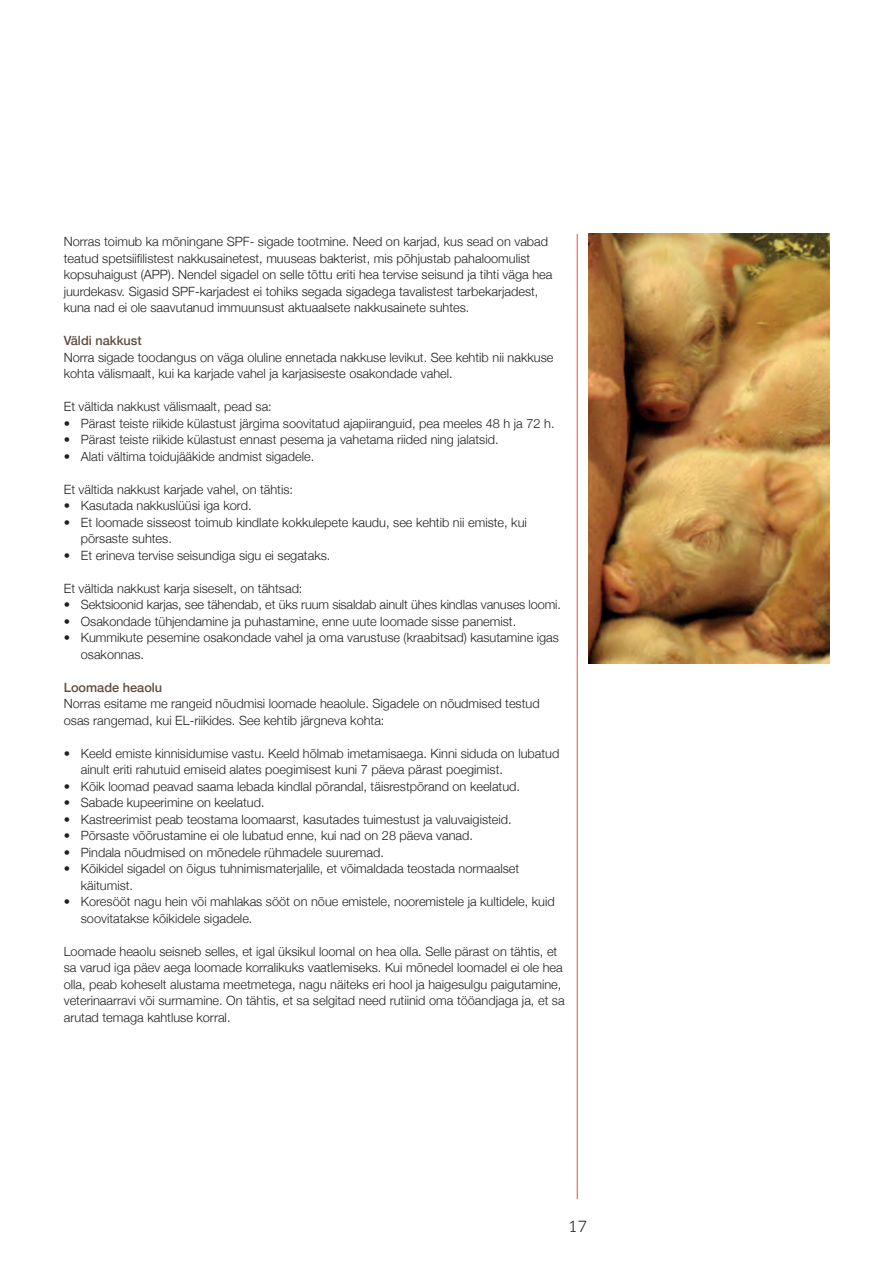
<style>
.page{position:relative;width:893px;height:1263px;background:#fff}
.page>*{position:absolute;margin:0;border:0;box-sizing:border-box;transform-origin:0 0}
.t1{font:15px "Clan";color:#231f20}
.t2{font:300 12.75px/16.5px "Helvetica Neue";color:#231f20}
.t3{font:500 12.75px "Helvetica Neue";color:#5f4d3f}
</style>
<div class="page">
<img style="left:588px;top:234px;width:241px;height:429px">
<hr style="left:577px;top:234px;width:1px;height:965px;background:#ef4d35">
<p class="t2" style="left:64px;top:232px;width:490px">Norras toimub ka mõningane SPF- sigade tootmine. Need on karjad, kus sead on vabad teatud spetsiifilistest nakkusainetest, muuseas bakterist, mis põhjustab pahaloomulist kopsuhaigust (APP). Nendel sigadel on selle tõttu eriti hea tervise seisund ja tihti väga hea juurdekasv. Sigasid SPF-karjadest ei tohiks segada sigadega tavalistest tarbekarjadest, kuna nad ei ole saavutanud immuunsust aktuaalsete nakkusainete suhtes.</p>
<p class="t3" style="left:64px;top:330px;width:79px">Väldi nakkust</p>
<p class="t2" style="left:64px;top:348px;width:491px">Norra sigade toodangus on väga oluline ennetada nakkuse levikut. See kehtib nii nakkuse kohta välismaalt, kui ka karjade vahel ja karjasiseste osakondade vahel.</p>
<p class="t2" style="left:64px;top:397px;width:210px">Et vältida nakkust välismaalt, pead sa:</p>
<p class="t2" style="left:64px;top:414px;width:492px">• Pärast teiste riikide külastust järgima soovitatud ajapiiranguid, pea meeles 48 h ja 72 h.</p>
<p class="t2" style="left:64px;top:430px;width:436px">• Pärast teiste riikide külastust ennast pesema ja vahetama riided ning jalatsid.</p>
<p class="t2" style="left:64px;top:447px;width:252px">• Alati vältima toidujääkide andmist sigadele.</p>
<p class="t2" style="left:64px;top:480px;width:231px">Et vältida nakkust karjade vahel, on tähtis:</p>
<p class="t2" style="left:64px;top:496px;width:189px">• Kasutada nakkuslüüsi iga kord.</p>
<p class="t2" style="left:81px;top:513px;width:448px;text-indent:-17px">• Et loomade sisseost toimub kindlate kokkulepete kaudu, see kehtib nii emiste, kui põrsaste suhtes.</p>
<p class="t2" style="left:64px;top:546px;width:268px">• Et erineva tervise seisundiga sigu ei segataks.</p>
<p class="t2" style="left:64px;top:579px;width:240px">Et vältida nakkust karja siseselt, on tähtsad:</p>
<p class="t2" style="left:64px;top:595px;width:499px">• Sektsioonid karjas, see tähendab, et üks ruum sisaldab ainult ühes kindlas vanuses loomi.</p>
<p class="t2" style="left:64px;top:612px;width:454px">• Osakondade tühjendamine ja puhastamine, enne uute loomade sisse panemist.</p>
<p class="t2" style="left:81px;top:628px;width:480px;text-indent:-17px">• Kummikute pesemine osakondade vahel ja oma varustuse (kraabitsad) kasutamine igas osakonnas.</p>
<p class="t3" style="left:64px;top:677px;width:100px">Loomade heaolu</p>
<p class="t2" style="left:64px;top:694px;width:477px">Norras esitame me rangeid nõudmisi loomade heaolule. Sigadele on nõudmised testud osas rangemad, kui EL-riikides. See kehtib järgneva kohta:</p>
<p class="t2" style="left:81px;top:744px;width:480px;text-indent:-17px">• Keeld emiste kinnisidumise vastu. Keeld hõlmab imetamisaega. Kinni siduda on lubatud ainult eriti rahutuid emiseid alates poegimisest kuni 7 päeva pärast poegimist.</p>
<p class="t2" style="left:64px;top:777px;width:458px">• Kõik loomad peavad saama lebada kindlal põrandal, täisrestpõrand on keelatud.</p>
<p class="t2" style="left:64px;top:793px;width:202px">• Sabade kupeerimine on keelatud.</p>
<p class="t2" style="left:64px;top:810px;width:449px">• Kastreerimist peab teostama loomaarst, kasutades tuimestust ja valuvaigisteid.</p>
<p class="t2" style="left:64px;top:826px;width:411px">• Põrsaste võõrustamine ei ole lubatud enne, kui nad on 28 päeva vanad.</p>
<p class="t2" style="left:64px;top:843px;width:322px">• Pindala nõudmised on mõnedele rühmadele suuremad.</p>
<p class="t2" style="left:81px;top:859px;width:440px;text-indent:-17px">• Kõikidel sigadel on õigus tuhnimismaterjalile, et võimaldada teostada normaalset käitumist.</p>
<p class="t2" style="left:81px;top:892px;width:475px;text-indent:-17px">• Koresööt nagu hein või mahlakas sööt on nõue emistele, nooremistele ja kultidele, kuid soovitatakse kõikidele sigadele.</p>
<p class="t2" style="left:64px;top:942px;width:502px">Loomade heaolu seisneb selles, et igal üksikul loomal on hea olla. Selle pärast on tähtis, et sa varud iga päev aega loomade korralikuks vaatlemiseks. Kui mõnedel loomadel ei ole hea olla, peab koheselt alustama meetmetega, nagu näiteks eri hool ja haigesulgu paigutamine, veterinaarravi või surmamine. On tähtis, et sa selgitad need rutiinid oma tööandjaga ja, et sa arutad temaga kahtluse korral.</p>
<p class="t1" style="left:568px;top:1217px;width:21px">17</p>
</div>
